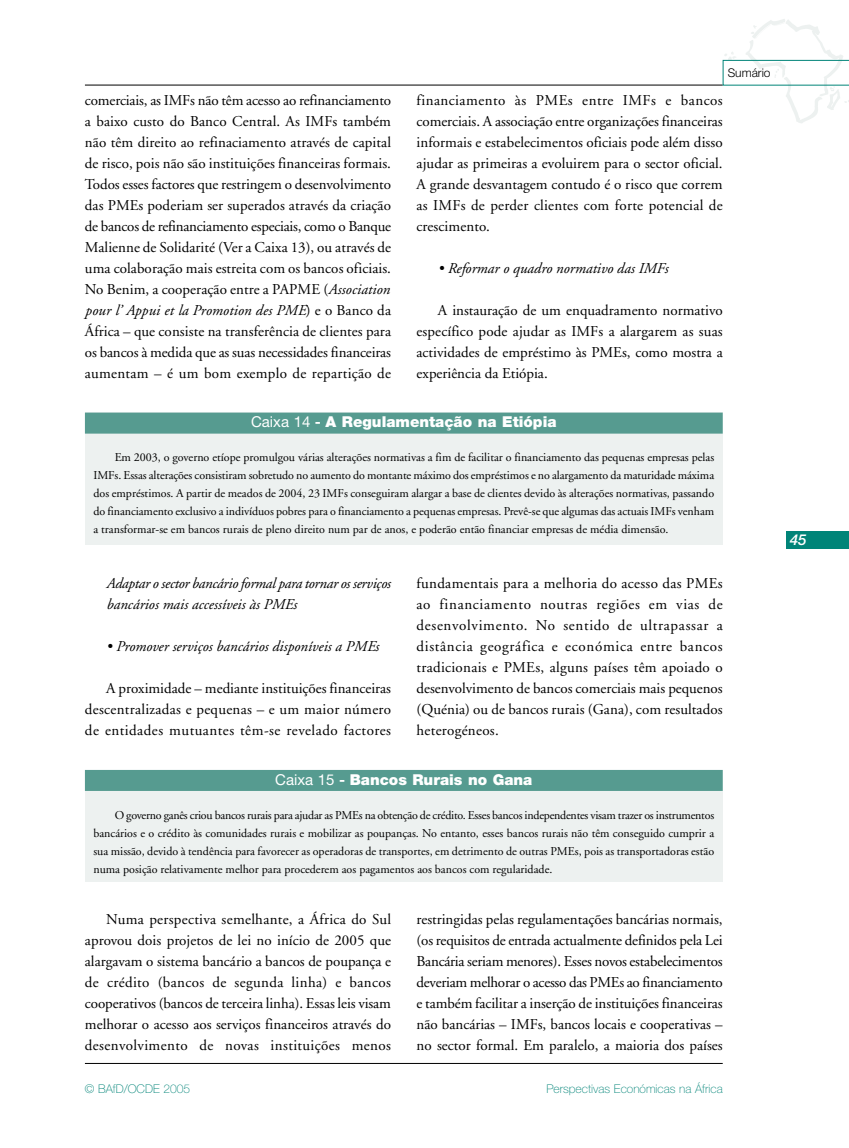
<style>
.page{position:relative;width:849px;height:1148px;background:#fff}
.page>*{position:absolute;margin:0;border:0;box-sizing:border-box;transform-origin:0 0}
.t1{font:15px/21px "Adobe Garamond";letter-spacing:.01em;color:#000;text-align:justify}
.t2{font:italic 15px/21px "Adobe Garamond";letter-spacing:-.02em;color:#000}
.t3{font:italic 15px "Adobe Garamond";color:#000}
.t4{font:900 15px "Helvetica Neue";color:#fff}
.t5{font:italic 500 15px "Helvetica Neue";color:#fff}
.t6{font:12px/18px "Adobe Garamond";color:#000;text-align:justify}
.t7{font:100 12px "Helvetica Neue";color:#008478}
.t8{font:300 12px "Helvetica Neue";color:#000}
.s1{font-style:italic}
.s2{font-weight:400}
.s3{font-weight:700}
</style>
<div class="page">
<hr style="left:85px;top:1063px;width:638px;height:1px;background:#000">
<hr style="left:85px;top:85px;width:638px;height:1px;background:#000">
<div style="left:787px;top:531px;width:62px;height:18px;background:#008478"></div>
<svg style="left:723px;top:19px;width:126px;height:104px"></svg>
<div style="left:85px;top:412px;width:638px;height:133px;background:#edf1f0"></div>
<div style="left:85px;top:412px;width:638px;height:21px;background:#569b90"></div>
<div style="left:85px;top:770px;width:638px;height:111px;background:#edf1f0"></div>
<div style="left:85px;top:770px;width:638px;height:21px;background:#569b90"></div>
<p class="t8" style="left:728px;top:69px;width:44px">Sumário</p>
<p class="t1" style="left:85px;top:91px;width:308px">comerciais, as IMFs não têm acesso ao refinanciamento a baixo custo do Banco Central. As IMFs também não têm direito ao refinaciamento através de capital de risco, pois não são instituições financeiras formais.<br>Todos esses factores que restringem o desenvolvimento das PMEs poderiam ser superados através da criação de bancos de refinanciamento especiais, como o Banque Malienne de Solidarité (Ver a Caixa 13), ou através de uma colaboração mais estreita com os bancos oficiais.<br>No Benim, a cooperação entre a PAPME (<span class="s1">Association pour l’ Appui et la Promotion des PME</span>) e o Banco da África – que consiste na transferência de clientes para os bancos à medida que as suas necessidades financeiras aumentam – é um bom exemplo de repartição de</p>
<p class="t1" style="left:417px;top:91px;width:308px">financiamento às PMEs entre IMFs e bancos comerciais. A associação entre organizações financeiras informais e estabelecimentos oficiais pode além disso ajudar as primeiras a evoluirem para o sector oficial.<br>A grande desvantagem contudo é o risco que correm as IMFs de perder clientes com forte potencial de crescimento.</p>
<p class="t3" style="left:438px;top:262px;width:232px">• Reformar o quadro normativo das IMFs</p>
<p class="t1" style="left:417px;top:301px;width:308px;text-indent:21px">A instauração de um enquadramento normativo específico pode ajudar as IMFs a alargarem as suas actividades de empréstimo às PMEs, como mostra a experiência da Etiópia.</p>
<p class="t4" style="left:251px;top:416px;width:307px"><span class="s2">Caixa 14</span> <span class="s3">-</span> A Regulamentação na Etiópia</p>
<p class="t6" style="left:93px;top:449px;width:622px;text-indent:21px">Em 2003, o governo etíope promulgou várias alterações normativas a fim de facilitar o financiamento das pequenas empresas pelas IMFs. Essas alterações consistiram sobretudo no aumento do montante máximo dos empréstimos e no alargamento da maturidade máxima dos empréstimos. A partir de meados de 2004, 23 IMFs conseguiram alargar a base de clientes devido às alterações normativas, passando do financiamento exclusivo a indivíduos pobres para o financiamento a pequenas empresas. Prevê-se que algumas das actuais IMFs venham a transformar-se em bancos rurais de pleno direito num par de anos, e poderão então financiar empresas de média dimensão.</p>
<p class="t2" style="left:106px;top:574px;width:286px">Adaptar o sector bancário formal para tornar os serviços bancários mais accessíveis às PMEs</p>
<p class="t3" style="left:106px;top:640px;width:274px">• Promover serviços bancários disponíveis a PMEs</p>
<p class="t1" style="left:85px;top:679px;width:308px;text-indent:21px">A proximidade – mediante instituições financeiras descentralizadas e pequenas – e um maior número de entidades mutuantes têm-se revelado factores</p>
<p class="t1" style="left:417px;top:574px;width:308px">fundamentais para a melhoria do acesso das PMEs ao financiamento noutras regiões em vias de desenvolvimento. No sentido de ultrapassar a distância geográfica e económica entre bancos tradicionais e PMEs, alguns países têm apoiado o desenvolvimento de bancos comerciais mais pequenos (Quénia) ou de bancos rurais (Gana), com resultados heterogéneos.</p>
<p class="t4" style="left:275px;top:774px;width:259px"><span class="s2">Caixa 15</span> <span class="s3">-</span> Bancos Rurais no Gana</p>
<p class="t6" style="left:93px;top:806px;width:622px;text-indent:21px">O governo ganês criou bancos rurais para ajudar as PMEs na obtenção de crédito. Esses bancos independentes visam trazer os instrumentos bancários e o crédito às comunidades rurais e mobilizar as poupanças. No entanto, esses bancos rurais não têm conseguido cumprir a sua missão, devido à tendência para favorecer as operadoras de transportes, em detrimento de outras PMEs, pois as transportadoras estão numa posição relativamente melhor para procederem aos pagamentos aos bancos com regularidade.</p>
<p class="t1" style="left:85px;top:910px;width:308px;text-indent:21px">Numa perspectiva semelhante, a África do Sul aprovou dois projetos de lei no início de 2005 que alargavam o sistema bancário a bancos de poupança e de crédito (bancos de segunda linha) e bancos cooperativos (bancos de terceira linha). Essas leis visam melhorar o acesso aos serviços financeiros através do desenvolvimento de novas instituições menos</p>
<p class="t1" style="left:417px;top:910px;width:308px">restringidas pelas regulamentações bancárias normais, (os requisitos de entrada actualmente definidos pela Lei Bancária seriam menores). Esses novos estabelecimentos deveriam melhorar o acesso das PMEs ao financiamento e também facilitar a inserção de instituições financeiras não bancárias – IMFs, bancos locais e cooperativas – no sector formal. Em paralelo, a maioria dos países</p>
<p class="t7" style="left:85px;top:1084px;width:107px">© BAfD/OCDE 2005</p>
<p class="t7" style="left:547px;top:1084px;width:178px">Perspectivas Económicas na África</p>
<p class="t5" style="left:790px;top:535px;width:18px">45</p>
</div>
